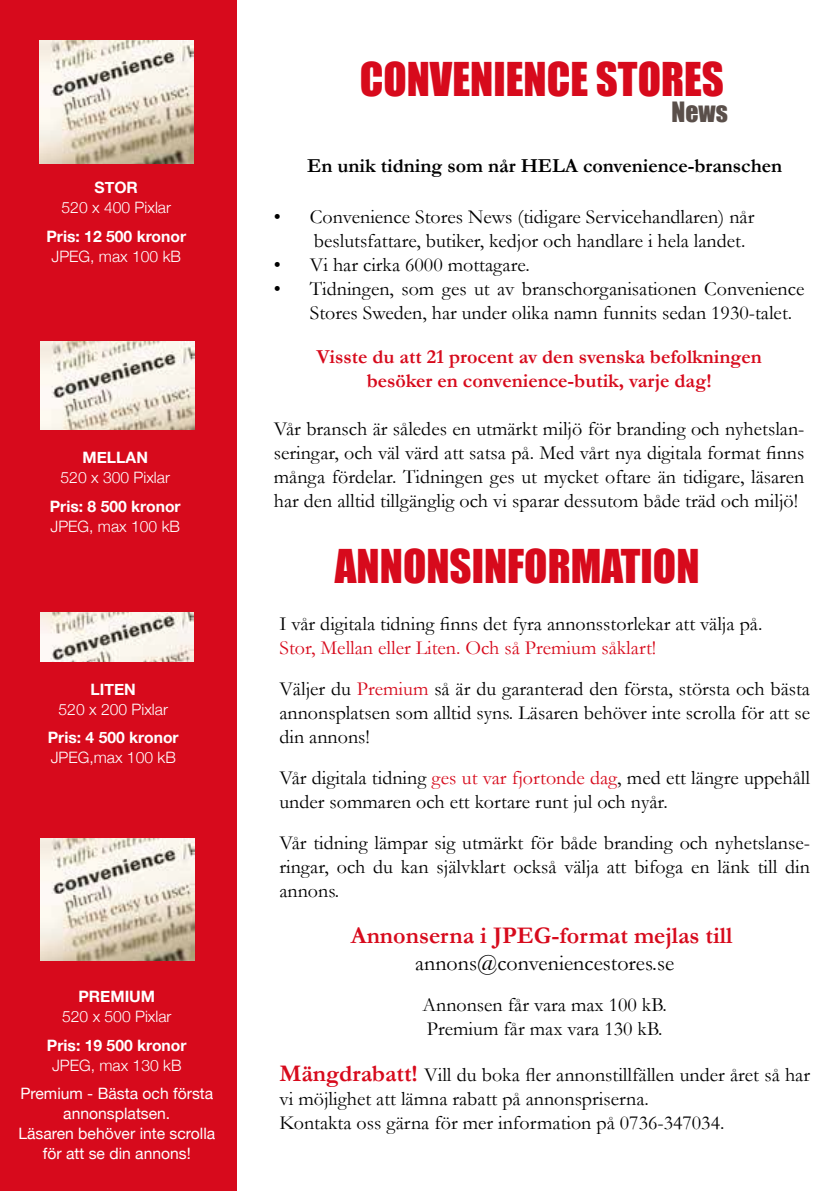
<style>
.page{position:relative;width:840px;height:1191px;background:#fff}
.page>*{position:absolute;margin:0;border:0;box-sizing:border-box;transform-origin:0 0}
.t1{font:42.8px "Impact";color:#d70a1c}
.t2{font:25.6px "Impact";color:#5a4f4a}
.t3{font:700 24px "Garamond";color:#d70a1c}
.t4{font:22px "Garamond";color:#000}
.t5{font:20px/24px "Garamond";color:#000}
.t6{font:20px/41.2px "Garamond";color:#d70a1c}
.t7{font:700 20px/24px "Garamond";color:#d70a1c;text-align:center}
.t8{font:700 20px "Garamond";color:#000}
.t9{font:300 15.6px "Helvetica Neue";color:#fff}
.t10{font:700 15.6px "Helvetica Neue";color:#fff}
.t11{font:15.6px/20px "Helvetica Neue";color:#fff;text-align:center}
.s1{color:#000}
.s2{color:#d70a1c}
.s3{font-weight:700;font-size:24px;color:#d70a1c}
</style>
<div class="page">
<div style="left:0;top:0;width:237px;height:1191px;background:#d70a1c"></div>
<img style="left:40px;top:342px;width:154px;height:87px">
<img style="left:39px;top:40px;width:154px;height:123px">
<img style="left:40px;top:612px;width:153px;height:50px">
<img style="left:40px;top:838px;width:154px;height:123px">
<p class="t10" style="left:95px;top:175px;width:45px">STOR</p>
<p class="t9" style="left:62px;top:195px;width:111px">520 x 400 Pixlar</p>
<p class="t10" style="left:46px;top:224px;width:141px">Pris: 12 500 kronor</p>
<p class="t9" style="left:52px;top:243px;width:131px">JPEG, max 100 kB</p>
<p class="t10" style="left:82px;top:445px;width:67px">MELLAN</p>
<p class="t9" style="left:61px;top:465px;width:111px">520 x 300 Pixlar</p>
<p class="t10" style="left:50px;top:494px;width:132px">Pris: 8 500 kronor</p>
<p class="t9" style="left:51px;top:513px;width:131px">JPEG, max 100 kB</p>
<p class="t10" style="left:90px;top:677px;width:47px">LITEN</p>
<p class="t9" style="left:59px;top:696px;width:111px">520 x 200 Pixlar</p>
<p class="t10" style="left:48px;top:725px;width:132px">Pris: 4 500 kronor</p>
<p class="t9" style="left:51px;top:745px;width:126px">JPEG,max 100 kB</p>
<p class="t10" style="left:78px;top:984px;width:78px">PREMIUM</p>
<p class="t9" style="left:62px;top:1004px;width:111px">520 x 500 Pixlar</p>
<p class="t10" style="left:47px;top:1032px;width:141px">Pris: 19 500 kronor</p>
<p class="t9" style="left:52px;top:1052px;width:131px">JPEG, max 130 kB</p>
<p class="t11" style="left:18px;top:1084px;width:198px">Premium - Bästa och första annonsplatsen.<br>Läsaren behöver inte scrolla för att se din annons!</p>
<h1 class="t1" style="left:359px;top:46px;width:366px">CONVENIENCE STORES</h1>
<p class="t2" style="left:671px;top:92px;width:58px">News</p>
<p class="t8" style="left:307px;top:154px;width:476px">En unik tidning som når HELA convenience-branschen</p>
<p class="t5" style="left:314px;top:204px;width:441px;text-indent:-40px">• Convenience Stores News (tidigare Servicehandlaren) når beslutsfattare, butiker, kedjor och handlare i hela landet.</p>
<p class="t5" style="left:274px;top:252px;width:257px">• Vi har cirka 6000 mottagare.</p>
<p class="t5" style="left:310px;top:276px;width:496px;text-indent:-36px">• Tidningen, som ges ut av branschorganisationen Convenience<br>Stores Sweden, har under olika namn funnits sedan 1930-talet.</p>
<p class="t7" style="left:316px;top:344px;width:447px">Visste du att 21 procent av den svenska befolkningen besöker en convenience-butik, varje dag!</p>
<p class="t5" style="left:274px;top:416px;width:532px;text-align:justify">Vår bransch är således en utmärkt miljö för branding och nyhetslan&shy;seringar, och väl värd att satsa på. Med vårt nya digitala format finns många fördelar. Tidningen ges ut mycket oftare än tidigare, läsaren har den alltid tillgänglig och vi sparar dessutom både träd och miljö!</p>
<h1 class="t1" style="left:334px;top:532px;width:366px">ANNONSINFORMATION</h1>
<p class="t5" style="left:279px;top:611px;width:484px">I vår digitala tidning finns det fyra annonsstorlekar att välja på.</p>
<p class="t6" style="left:279px;top:627px;width:532px">Stor, Mellan eller Liten. Och så Premium såklart!<br><span class="s1">Väljer du</span> Premium <span class="s1">så är du garanterad den första, största och bästa</span></p>
<p class="t5" style="left:279px;top:700px;width:532px">annonsplatsen som alltid syns. Läsaren behöver inte scrolla för att se din annons!</p>
<p class="t5" style="left:279px;top:765px;width:532px">Vår digitala tidning <span class="s2">ges ut var fjortonde dag</span>, med ett längre uppehåll under sommaren och ett kortare runt jul och nyår.</p>
<p class="t5" style="left:279px;top:830px;width:532px;text-align:justify">Vår tidning lämpar sig utmärkt för både branding och nyhetslanse&shy;ringar, och du kan självklart också välja att bifoga en länk till din annons.</p>
<p class="t3" style="left:351px;top:921px;width:383px">Annonserna i JPEG-format mejlas till</p>
<p class="t4" style="left:415px;top:949px;width:260px">annons@conveniencestores.se</p>
<p class="t5" style="left:422px;top:992px;width:246px">Annonsen får vara max 100 kB.<br>Premium får max vara 130 kB.</p>
<p class="t5" style="left:279px;top:1062px;width:532px"><span class="s3">Mängdrabatt!</span> Vill du boka fler annonstillfällen under året så har vi möjlighet att lämna rabatt på annonspriserna.<br>Kontakta oss gärna för mer information på 0736-347034.</p>
</div>
